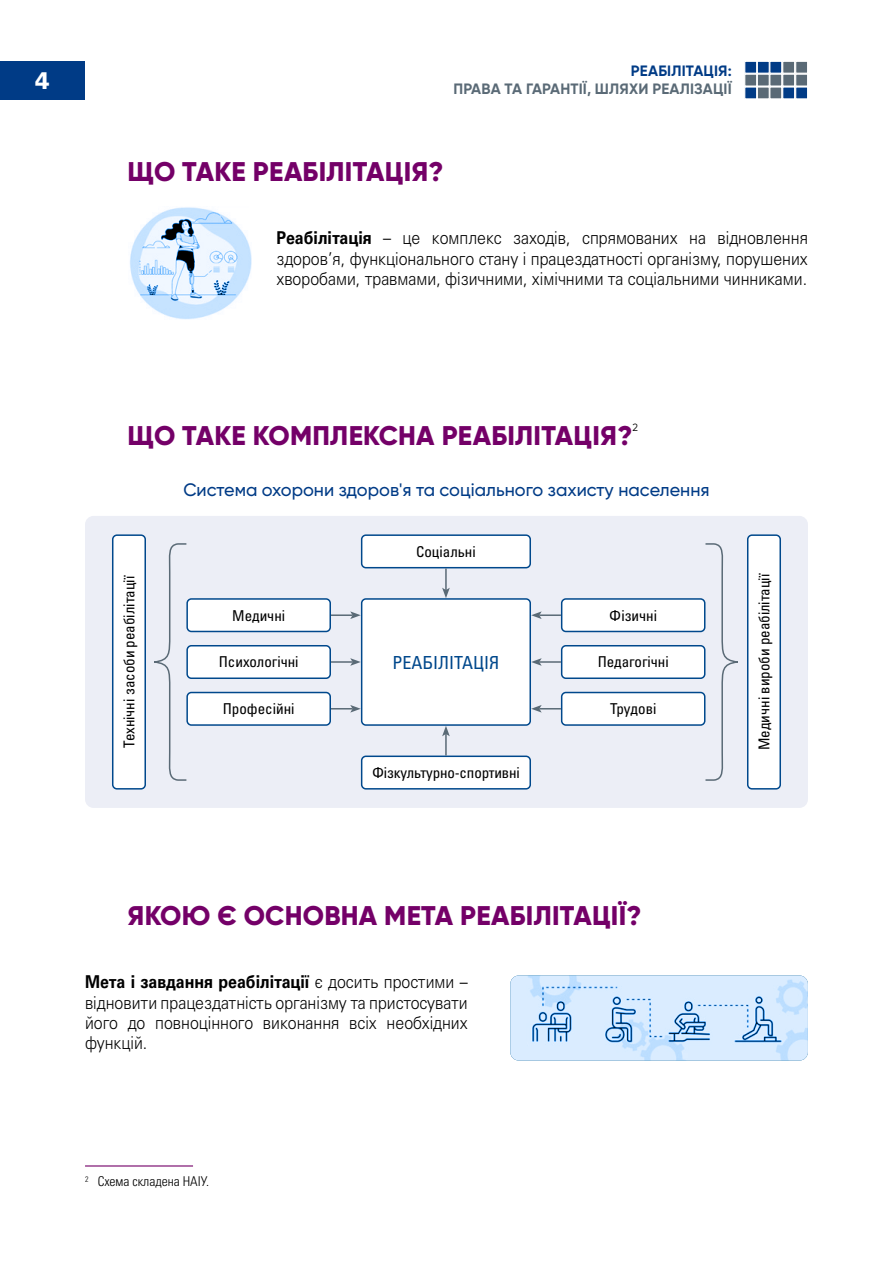
<style>
.page{position:relative;width:893px;height:1263px;background:#fff}
.page>*{position:absolute;margin:0;border:0;box-sizing:border-box;transform-origin:0 0}
.T-01{font:800 27px "Gilroy";letter-spacing:.01em;color:#740068}
.t1{font:900 24px "Univers LTCYR 75";color:#fff;scale:.9 1}
.T-04{font:500 18px "Gilroy";color:#003b86}
.PicTEXT{font:condensed 18px "Univers LTCYR 57";color:#00488c}
.Main-01{font:300 17.7px/20.4px "Univers LTCYR 45";color:#000;text-align:justify;scale:.9 1}
.PicTEXT-2{font:condensed 15px "Univers LTCYR 57";color:#000}
.t2{font:700 15px "Gilroy";letter-spacing:.01em;color:#5a6a76}
.t3{font:700 15px "Gilroy";letter-spacing:.01em;color:#003b86}
.Snoska{font:13.5px "Univers LTCYR 47 Light Cond";color:#000}
.T-01-2{font:10.5px "Gilroy";color:#000}
.s1{font-family:"Univers LTCYR 65";font-weight:700}
</style>
<div class="page">
<div style="left:0;top:61px;width:85px;height:38px;background:#003b86"></div>
<div style="left:782px;top:61px;width:13px;height:13px;background:#5a6a76;border:1px solid #fff"></div>
<div style="left:782px;top:87px;width:13px;height:12px;background:#003b86;border:1px solid #fff"></div>
<div style="left:782px;top:74px;width:13px;height:12px;background:#5a6a76;border:1px solid #fff"></div>
<div style="left:795px;top:74px;width:13px;height:12px;background:#5a6a76;border:1px solid #fff"></div>
<div style="left:795px;top:87px;width:13px;height:12px;background:#003b86;border:1px solid #fff"></div>
<div style="left:795px;top:61px;width:13px;height:13px;background:#5a6a76;border:1px solid #fff"></div>
<div style="left:769px;top:61px;width:13px;height:13px;background:#003b86;border:1px solid #fff"></div>
<div style="left:757px;top:61px;width:12px;height:13px;background:#003b86;border:1px solid #fff"></div>
<div style="left:744px;top:61px;width:13px;height:13px;background:#003b86;border:1px solid #fff"></div>
<div style="left:769px;top:87px;width:13px;height:12px;background:#5a6a76;border:1px solid #fff"></div>
<div style="left:757px;top:87px;width:12px;height:12px;background:#5a6a76;border:1px solid #fff"></div>
<div style="left:744px;top:87px;width:13px;height:12px;background:#003b86;border:1px solid #fff"></div>
<div style="left:769px;top:74px;width:13px;height:12px;background:#5a6a76;border:1px solid #fff"></div>
<div style="left:757px;top:74px;width:12px;height:12px;background:#5a6a76;border:1px solid #fff"></div>
<div style="left:744px;top:74px;width:13px;height:12px;background:#5a6a76;border:1px solid #fff"></div>
<div style="left:85px;top:516px;width:723px;height:292px;background:#eceef6;border-radius:9px"></div>
<div style="left:187px;top:599px;width:143px;height:32px;background:#fff;border-radius:4px"></div>
<div style="left:186px;top:598px;width:145px;height:34px;border:2px solid #00488c;border-radius:4px"></div>
<div style="left:562px;top:599px;width:143px;height:32px;background:#fff;border-radius:4px"></div>
<div style="left:561px;top:598px;width:144px;height:34px;border:2px solid #00488c;border-radius:4px"></div>
<div style="left:362px;top:535px;width:168px;height:33px;background:#fff;border-radius:4px"></div>
<div style="left:361px;top:534px;width:170px;height:34px;border:2px solid #00488c;border-radius:4px"></div>
<div style="left:362px;top:599px;width:168px;height:126px;background:#fff;border-radius:4px"></div>
<div style="left:361px;top:598px;width:170px;height:128px;border:2px solid #00488c;border-radius:4px"></div>
<div style="left:362px;top:756px;width:168px;height:33px;background:#fff;border-radius:4px"></div>
<div style="left:361px;top:755px;width:170px;height:34px;border:2px solid #00488c;border-radius:4px"></div>
<div style="left:113px;top:535px;width:32px;height:254px;background:#fff;border-radius:4px"></div>
<div style="left:112px;top:534px;width:34px;height:255px;border:2px solid #00488c;border-radius:4px"></div>
<div style="left:748px;top:535px;width:32px;height:254px;background:#fff;border-radius:4px"></div>
<div style="left:747px;top:534px;width:34px;height:255px;border:2px solid #00488c;border-radius:4px"></div>
<div style="left:187px;top:646px;width:143px;height:32px;background:#fff;border-radius:4px"></div>
<div style="left:186px;top:645px;width:145px;height:34px;border:2px solid #00488c;border-radius:4px"></div>
<div style="left:562px;top:646px;width:143px;height:32px;background:#fff;border-radius:4px"></div>
<div style="left:561px;top:645px;width:144px;height:34px;border:2px solid #00488c;border-radius:4px"></div>
<div style="left:187px;top:692px;width:143px;height:33px;background:#fff;border-radius:4px"></div>
<div style="left:186px;top:692px;width:145px;height:34px;border:2px solid #00488c;border-radius:4px"></div>
<div style="left:562px;top:692px;width:143px;height:33px;background:#fff;border-radius:4px"></div>
<div style="left:561px;top:692px;width:144px;height:34px;border:2px solid #00488c;border-radius:4px"></div>
<hr style="left:331px;top:661px;width:22px;height:2px;background:#5a6a76">
<svg style="left:350px;top:658px;width:11px;height:8px"></svg>
<hr style="left:539px;top:661px;width:22px;height:2px;background:#5a6a76">
<svg style="left:531px;top:658px;width:11px;height:8px"></svg>
<svg style="left:331px;top:705px;width:30px;height:8px"></svg>
<hr style="left:445px;top:734px;width:2px;height:21px;background:#5a6a76">
<svg style="left:442px;top:726px;width:8px;height:10px"></svg>
<hr style="left:445px;top:568px;width:2px;height:22px;background:#5a6a76">
<svg style="left:442px;top:588px;width:8px;height:10px"></svg>
<svg style="left:531px;top:705px;width:30px;height:8px"></svg>
<hr style="left:331px;top:614px;width:22px;height:2px;background:#5a6a76">
<svg style="left:350px;top:611px;width:11px;height:8px"></svg>
<hr style="left:539px;top:614px;width:22px;height:2px;background:#5a6a76">
<svg style="left:531px;top:611px;width:11px;height:8px"></svg>
<svg style="left:154px;top:543px;width:34px;height:238px"></svg>
<svg style="left:704px;top:543px;width:34px;height:238px"></svg>
<hr style="left:85px;top:1165px;width:108px;height:1px;background:#740068">
<img style="left:130px;top:207px;width:121px;height:113px">
<img style="left:510px;top:975px;width:298px;height:85px">
<h2 class="t1" style="left:35px;top:63px;width:18px">4</h2>
<p class="t3" style="left:631px;top:62px;width:102px">РЕАБІЛІТАЦІЯ:</p>
<p class="t2" style="left:453px;top:80px;width:280px">ПРАВА ТА ГАРАНТІЇ, ШЛЯХИ РЕАЛІЗАЦІЇ</p>
<p class="T-01" style="left:128px;top:155px;width:318px">ЩО ТАКЕ РЕАБІЛІТАЦІЯ?</p>
<p class="Main-01" style="left:276px;top:227px;width:592px"><span class="s1">Реабілітація</span> – це комплекс заходів, спрямованих на відновлення здоров’я, функціонального стану і працездатності організму, порушених хворобами, травмами, фізичними, хімічними та соціальними чинниками.</p>
<p class="T-01" style="left:128px;top:418px;width:506px">ЩО ТАКЕ КОМПЛЕКСНА РЕАБІЛІТАЦІЯ?</p>
<p class="T-01-2" style="left:632px;top:421px;width:7px">2</p>
<p class="T-04" style="left:183px;top:479px;width:528px">Система охорони здоров'я та соціального захисту населення</p>
<p class="PicTEXT-2" style="left:416px;top:542px;width:61px">Соціальні</p>
<p class="PicTEXT-2" style="left:120px;top:748px;width:174px;rotate:-90deg">Технічні засоби реабілітації</p>
<p class="PicTEXT-2" style="left:755px;top:750px;width:178px;rotate:-90deg">Медичні вироби реабілітації</p>
<p class="PicTEXT-2" style="left:232px;top:606px;width:54px">Медичні</p>
<p class="PicTEXT-2" style="left:609px;top:606px;width:49px">Фізичні</p>
<p class="PicTEXT" style="left:392px;top:651px;width:109px">РЕАБІЛІТАЦІЯ</p>
<p class="PicTEXT-2" style="left:219px;top:652px;width:81px">Психологічні</p>
<p class="PicTEXT-2" style="left:598px;top:652px;width:73px">Педагогічні</p>
<p class="PicTEXT-2" style="left:223px;top:699px;width:73px">Професійні</p>
<p class="PicTEXT-2" style="left:610px;top:699px;width:48px">Трудові</p>
<p class="PicTEXT-2" style="left:372px;top:763px;width:149px">Фізкультурно-спортивні</p>
<p class="T-01" style="left:128px;top:899px;width:516px">ЯКОЮ Є ОСНОВНА МЕТА РЕАБІЛІТАЦІЇ?</p>
<p class="Main-01" style="left:85px;top:971px;width:427px"><span class="s1">Мета і завдання реабілітації</span> є досить простими – відновити працездатність організму та пристосувати його до повноцінного виконання всіх необхідних функцій.</p>
<p class="Snoska" style="left:85px;top:1172px;width:126px"><sup>2</sup> Схема складена НАІУ.</p>
</div>
